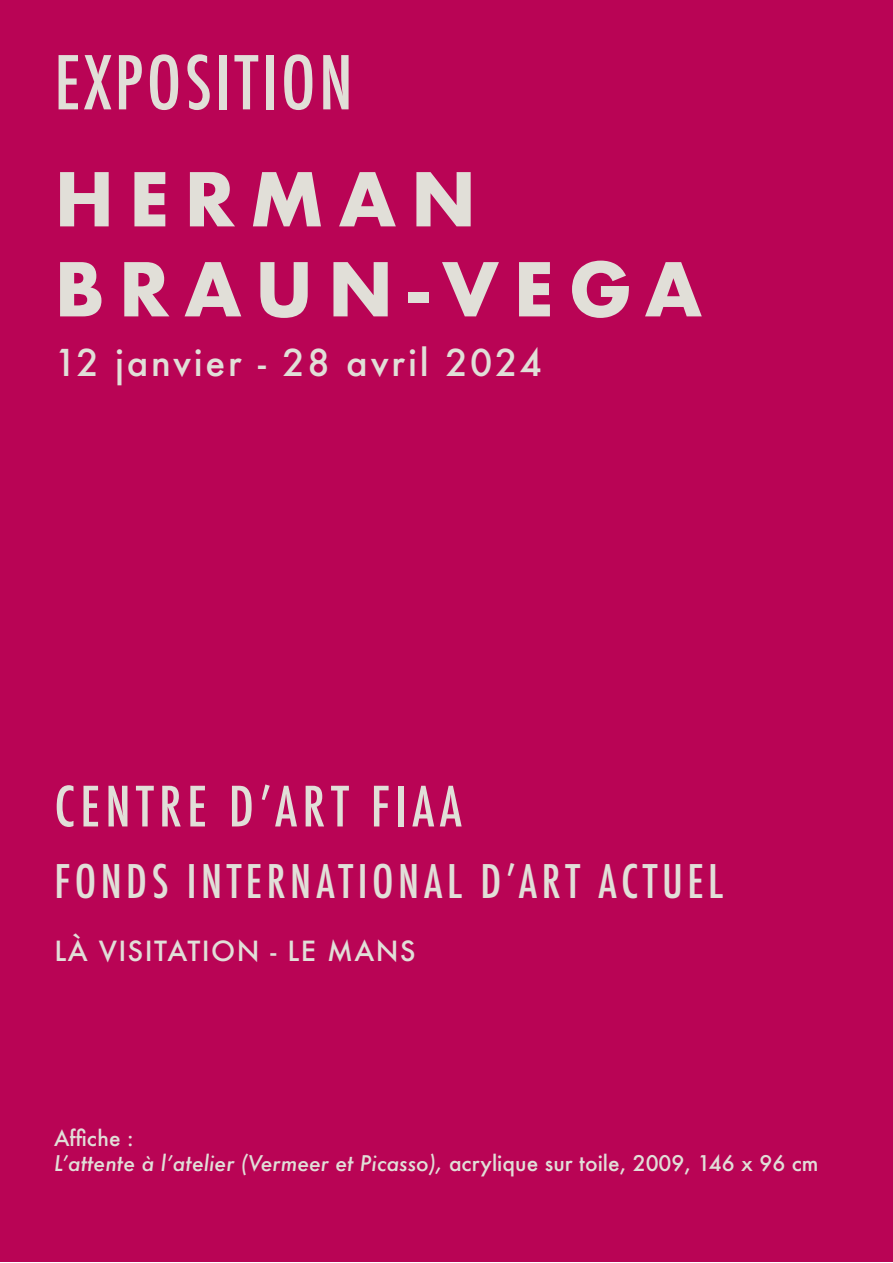
<style>
.page{position:relative;width:893px;height:1263px;background:#fff}
.page>*{position:absolute;margin:0;border:0;box-sizing:border-box;transform-origin:0 0}
.t1{font:700 72px/90px "Futura";letter-spacing:.2em;color:#e1dfd8}
.t2{font:500 condensed 72px "Futura";letter-spacing:.05em;color:#e1dfd8}
.t3{font:500 condensed 54px "Futura";letter-spacing:.1em;color:#e1dfd8}
.t4{font:500 condensed 45px "Futura";letter-spacing:.1em;color:#e1dfd8}
.t5{font:500 36px "Futura";letter-spacing:.075em;color:#e1dfd8}
.t6{font:500 27px "Futura";letter-spacing:.05em;color:#e1dfd8}
.t7{font:500 21px/25.2px "Futura";color:#e1dfd8}
.s1{font-style:italic}
</style>
<div class="page">
<div style="left:1px;top:0;width:892px;height:1261px;background:#b90455"></div>
<h1 class="t2" style="left:54px;top:37px;width:300px">EXPOSITION</h1>
<h1 class="t1" style="left:54px;top:154px;width:642px">HERMAN<br>BRA UN-VE GA</h1>
<h3 class="t5" style="left:54px;top:338px;width:489px">12 janvier - 28 avril 2024</h3>
<h2 class="t3" style="left:54px;top:772px;width:384px">CENTRE D’ART FIAA</h2>
<h3 class="t4" style="left:54px;top:853px;width:670px">FONDS INTERNATIONAL D’ART ACTUEL</h3>
<p class="t6" style="left:54px;top:933px;width:363px">Là Visitation - Le Mans</p>
<p class="t7" style="left:54px;top:1125px;width:766px">Affiche :<br><span class="s1">L’attente à l’atelier (Vermeer et Picasso),</span> acrylique sur toile, 2009, 146 x 96 cm</p>
</div>
